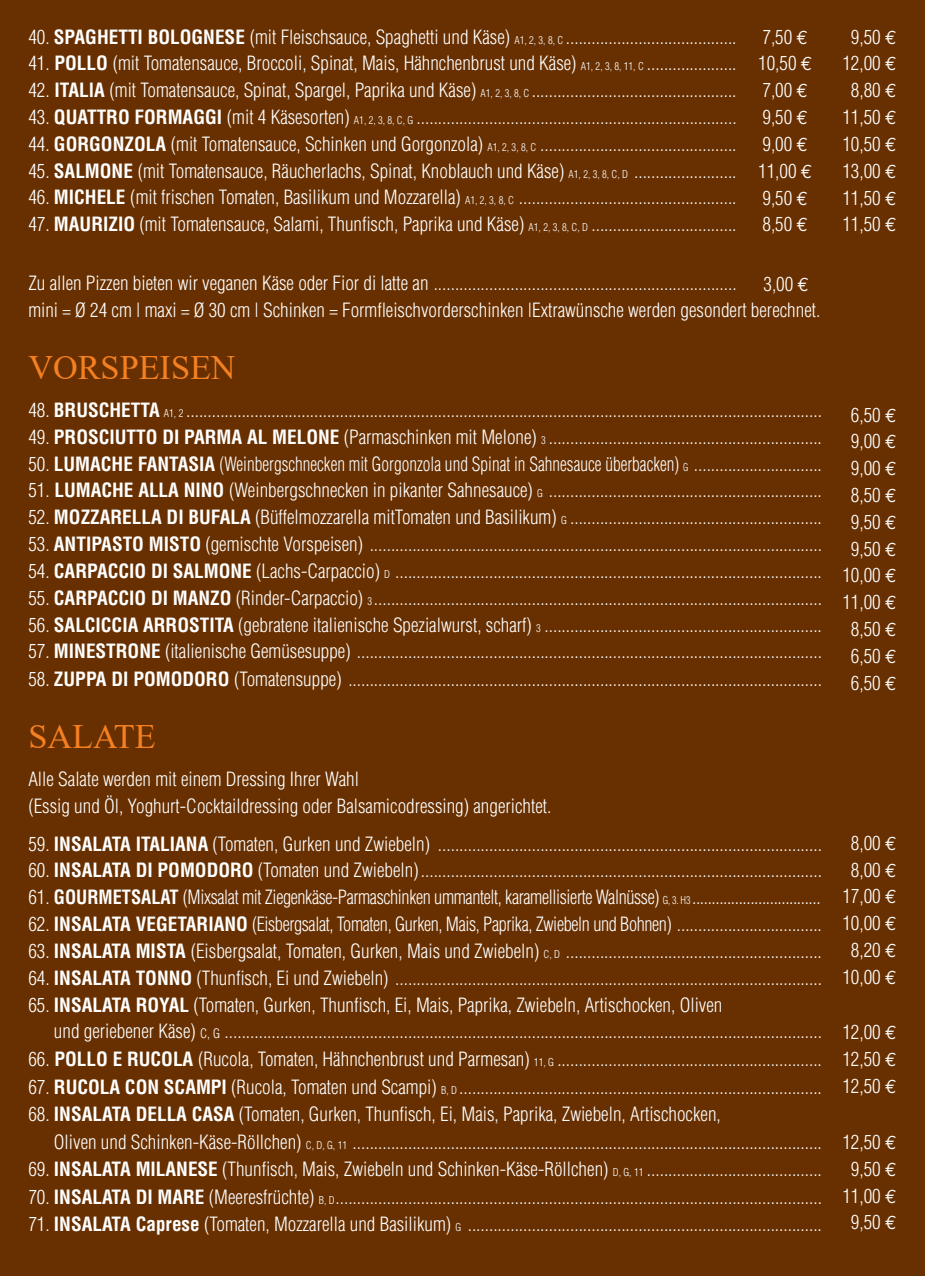
<style>
.page{position:relative;width:925px;height:1276px;background:#fff}
.page>*{position:absolute;margin:0;border:0;box-sizing:border-box;transform-origin:0 0}
.t1{font:34.2px "Times New Roman";color:#f58021}
.t2{font:300 condensed 19.2px/26.8px "Helvetica";color:#fff}
.t3{font:300 condensed 19.2px "Helvetica";letter-spacing:-.02em;color:#fff}
.s1{font-weight:700}
.s2{font-size:10.6px}
.s3{font-family:"Euro Mono";font-weight:400;font-stretch:normal}
.s4{font-size:12.8px}
</style>
<div class="page">
<div style="left:0;top:0;width:924px;height:1276px;background:#683000"></div>
<p class="t2" style="left:28px;top:23px;width:709px">40. <span class="s1">SPAGHETTI BOLOGNESE</span> (mit Fleischsauce, Spaghetti und Käse) <span class="s2">A1, 2, 3, 8, C</span> ........................................</p>
<p class="t2" style="left:28px;top:50px;width:709px">41. <span class="s1">POLLO</span> (mit Tomatensauce, Broccoli, Spinat, Mais, Hähnchenbrust und Käse) <span class="s2">A1, 2, 3, 8, 11, C</span> .....................</p>
<p class="t2" style="left:28px;top:77px;width:709px">42. <span class="s1">ITALlA</span> (mit Tomatensauce, Spinat, Spargel, Paprika und Käse) <span class="s2">A1, 2, 3, 8, C</span> ................................................</p>
<p class="t2" style="left:28px;top:103px;width:709px">43. <span class="s1">QUATTRO FORMAGGI</span> (mit 4 Käsesorten) <span class="s2">A1, 2, 3, 8, C, G</span> ...........................................................................</p>
<p class="t2" style="left:28px;top:130px;width:709px">44. <span class="s1">GORGONZOLA</span> (mit Tomatensauce, Schinken und Gorgonzola) <span class="s2">A1, 2, 3, 8, C</span> ..............................................</p>
<p class="t2" style="left:28px;top:157px;width:709px">45. <span class="s1">SALMONE</span> (mit Tomatensauce, Räucherlachs, Spinat, Knoblauch und Käse) <span class="s2">A1, 2, 3, 8, C, D</span> ........................</p>
<p class="t2" style="left:28px;top:184px;width:709px">46. <span class="s1">MICHELE</span> (mit frischen Tomaten, Basilikum und Mozzarella) <span class="s2">A1, 2, 3, 8, C</span> ...................................................</p>
<p class="t2" style="left:28px;top:211px;width:709px">47. <span class="s1">MAURIZIO</span> (mit Tomatensauce, Salami, Thunfisch, Paprika und Käse) <span class="s2">A1, 2, 3, 8, C, D</span> ..................................</p>
<p class="t2" style="left:762px;top:23px;width:47px">7,50 <span class="s3">€</span></p>
<p class="t2" style="left:850px;top:23px;width:47px">9,50 <span class="s3">€</span></p>
<p class="t2" style="left:757px;top:50px;width:56px">10,50 <span class="s3">€</span></p>
<p class="t2" style="left:842px;top:50px;width:56px">12,00 <span class="s3">€</span></p>
<p class="t2" style="left:762px;top:77px;width:47px">7,00 <span class="s3">€</span></p>
<p class="t2" style="left:850px;top:77px;width:47px">8,80 <span class="s3">€</span></p>
<p class="t2" style="left:762px;top:104px;width:47px">9,50 <span class="s3">€</span></p>
<p class="t2" style="left:842px;top:104px;width:56px">11,50 <span class="s3">€</span></p>
<p class="t2" style="left:762px;top:130px;width:47px">9,00 <span class="s3">€</span></p>
<p class="t2" style="left:842px;top:130px;width:56px">10,50 <span class="s3">€</span></p>
<p class="t2" style="left:757px;top:157px;width:56px">11,00 <span class="s3">€</span></p>
<p class="t2" style="left:842px;top:157px;width:56px">13,00 <span class="s3">€</span></p>
<p class="t2" style="left:762px;top:184px;width:47px">9,50 <span class="s3">€</span></p>
<p class="t2" style="left:842px;top:184px;width:56px">11,50 <span class="s3">€</span></p>
<p class="t2" style="left:762px;top:211px;width:47px">8,50 <span class="s3">€</span></p>
<p class="t2" style="left:842px;top:211px;width:56px">11,50 <span class="s3">€</span></p>
<p class="t2" style="left:28px;top:269px;width:793px;line-height:27.6px">Zu allen Pizzen bieten wir veganen Käse oder Fior di latte an .......................................................................<br>mini = Ø 24 cm | maxi = Ø 30 cm | Schinken = Formfleischvorderschinken |Extrawünsche werden gesondert berechnet.</p>
<h1 class="t1" style="left:28px;top:343px;width:209px">VORSPEISEN</h1>
<p class="t2" style="left:28px;top:396px;width:794px">48. <span class="s1">BRUSCHETTA</span> <span class="s2">A1, 2</span> .....................................................................................................................................................</p>
<p class="t2" style="left:28px;top:423px;width:794px">49. <span class="s1">PROSCIUTTO DI PARMA AL MELONE</span> (Parmaschinken mit Melone) <span class="s2">3</span> ................................................................</p>
<p class="t2" style="left:28px;top:450px;width:794px">50. <span class="s1">LUMACHE FANTASIA</span> (Weinbergschnecken mit Gorgonzola und Spinat in Sahnesauce überbacken) <span class="s2">G</span> ..............................</p>
<p class="t2" style="left:28px;top:477px;width:794px">51. <span class="s1">LUMACHE ALLA NINO</span> (Weinbergschnecken in pikanter Sahnesauce) <span class="s2">G</span> ................................................................</p>
<p class="t2" style="left:28px;top:504px;width:794px">52. <span class="s1">MOZZARELLA DI BUFALA</span> (Büffelmozzarella mitTomaten und Basilikum) <span class="s2">G</span> ...........................................................</p>
<p class="t2" style="left:28px;top:530px;width:794px">53. <span class="s1">ANTIPASTO MISTO</span> (gemischte Vorspeisen) ..........................................................................................................</p>
<p class="t2" style="left:28px;top:557px;width:794px">54. <span class="s1">CARPACCIO DI SALMONE</span> (Lachs-Carpaccio) <span class="s2">D</span> ....................................................................................................</p>
<p class="t2" style="left:28px;top:584px;width:794px">55. <span class="s1">CARPACCIO DI MANZO</span> (Rinder-Carpaccio) <span class="s2">3</span> .........................................................................................................</p>
<p class="t2" style="left:28px;top:611px;width:794px">56. <span class="s1">SALCICCIA ARROSTITA</span> (gebratene italienische Spezialwurst, scharf) <span class="s2">3</span> .................................................................</p>
<p class="t2" style="left:28px;top:638px;width:794px">57. <span class="s1">MINESTRONE</span> (italienische Gemüsesuppe) .............................................................................................................</p>
<p class="t2" style="left:28px;top:665px;width:794px">58. <span class="s1">ZUPPA DI POMODORO</span> (Tomatensuppe) ...............................................................................................................</p>
<h1 class="t1" style="left:28px;top:712px;width:129px">SALATE</h1>
<p class="t2" style="left:28px;top:765px;width:524px">Alle Salate werden mit einem Dressing Ihrer Wahl<br>(Essig und Öl, Yoghurt-Cocktaildressing oder Balsamicodressing) angerichtet.</p>
<p class="t2" style="left:28px;top:830px;width:794px">59. <span class="s1">INSALATA ITALIANA</span> (Tomaten, Gurken und Zwiebeln) ..........................................................................................</p>
<p class="t2" style="left:28px;top:857px;width:794px">60. <span class="s1">INSALATA DI POMODORO</span> (Tomaten und Zwiebeln)..............................................................................................</p>
<p class="t3" style="left:28px;top:886px;width:793px">61. <span class="s1">GOURMETSALAT</span> (Mixsalat mit Ziegenkäse-Parmaschinken ummantelt, karamellisierte Walnüsse) <span class="s2">G, 3. H3</span> .................................</p>
<p class="t3" style="left:28px;top:913px;width:794px">62. <span class="s1">INSALATA VEGETARIANO</span> (Eisbergsalat, Tomaten, Gurken, Mais, Paprika, Zwiebeln und Bohnen) ..................................</p>
<p class="t2" style="left:28px;top:937px;width:794px">63. <span class="s1">INSALATA MISTA</span> (Eisbergsalat, Tomaten, Gurken, Mais und Zwiebeln) <span class="s2">C, D</span> ............................................................</p>
<p class="t2" style="left:28px;top:964px;width:794px">64. <span class="s1">INSALATA TONNO</span> (Thunfisch, Ei und Zwiebeln) ....................................................................................................</p>
<p class="t2" style="left:54px;top:991px;width:769px;text-indent:-26px">65. <span class="s1">INSALATA ROYAL</span> (Tomaten, Gurken, Thunfisch, Ei, Mais, Paprika, Zwiebeln, Artischocken, Oliven<br>und geriebener Käse) <span class="s4">C, G</span> ............................................................................................................................................</p>
<p class="t2" style="left:28px;top:1045px;width:794px">66. <span class="s1">POLLO E RUCOLA</span> (Rucola, Tomaten, Hähnchenbrust und Parmesan) <span class="s2">11, G</span> ..............................................................</p>
<p class="t2" style="left:28px;top:1073px;width:794px">67. <span class="s1">RUCOLA CON SCAMPI</span> (Rucola, Tomaten und Scampi) <span class="s2">B, D</span> .....................................................................................</p>
<p class="t2" style="left:54px;top:1100px;width:769px;line-height:27.6px;text-indent:-26px">68. <span class="s1">INSALATA DELLA CASA</span> (Tomaten, Gurken, Thunfisch, Ei, Mais, Paprika, Zwiebeln, Artischocken,<br>Oliven und Schinken-Käse-Röllchen) <span class="s2">C, D, G, 11</span> ..............................................................................................................</p>
<p class="t2" style="left:28px;top:1156px;width:794px">69. <span class="s1">INSALATA MILANESE</span> (Thunfisch, Mais, Zwiebeln und Schinken-Käse-Röllchen) <span class="s2">D, G, 11</span> .........................................</p>
<p class="t2" style="left:28px;top:1183px;width:794px">70. <span class="s1">INSALATA DI MARE</span> (Meeresfrüchte) <span class="s2">B, D</span>..................................................................................................................</p>
<p class="t2" style="left:28px;top:1210px;width:794px">71. <span class="s1">INSALATA Caprese</span> (Tomaten, Mozzarella und Basilikum) <span class="s2">G</span> ...................................................................................</p>
<p class="t2" style="left:763px;top:270px;width:47px">3,00 <span class="s3">€</span></p>
<p class="t2" style="left:842px;top:401px;width:56px;text-align:center">6,50 <span class="s3">€<br></span>9,00 <span class="s3">€<br></span>9,00 <span class="s3">€<br></span>8,50 <span class="s3">€<br></span>9,50 <span class="s3">€<br></span>9,50 <span class="s3">€<br></span>10,00 <span class="s3">€<br></span>11,00 <span class="s3">€<br></span>8,50 <span class="s3">€<br></span>6,50 <span class="s3">€<br></span>6,50 <span class="s3">€</span></p>
<p class="t2" style="left:842px;top:829px;width:56px;text-align:center">8,00 <span class="s3">€<br></span>8,00 <span class="s3">€<br></span>17,00 <span class="s3">€<br></span>10,00 <span class="s3">€<br></span>8,20 <span class="s3">€<br></span>10,00 <span class="s3">€</span></p>
<p class="t2" style="left:842px;top:1018px;width:56px;text-align:justify">12,00 <span class="s3">€ </span>12,50 <span class="s3">€ </span>12,50 <span class="s3">€</span></p>
<p class="t2" style="left:842px;top:1128px;width:56px;text-align:center">12,50 <span class="s3">€<br></span>9,50 <span class="s3">€<br></span>11,00 <span class="s3">€<br></span>9,50 <span class="s3">€</span></p>
</div>
